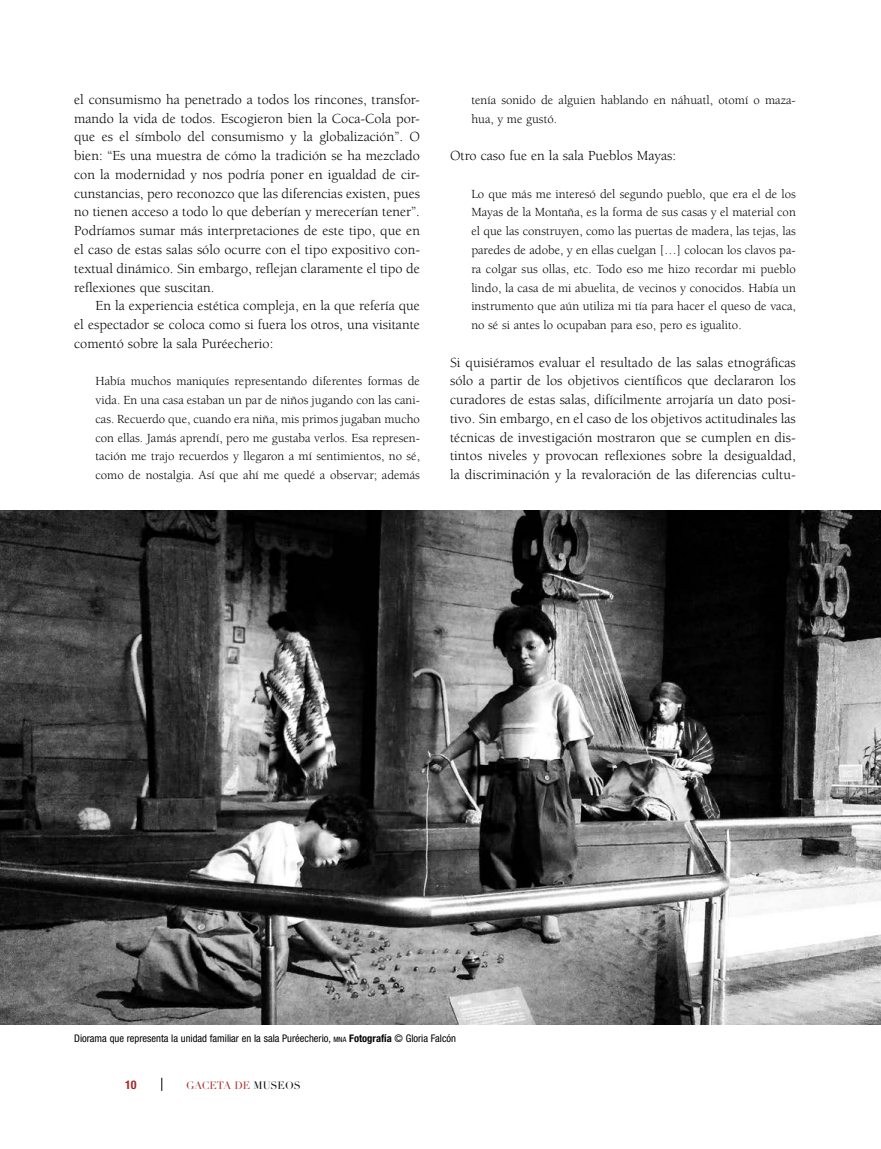
<style>
.page{position:relative;width:881px;height:1149px;background:#fff}
.page>*{position:absolute;margin:0;border:0;box-sizing:border-box;transform-origin:0 0}
.t1{font:14.25px/18.8px "Berkeley";color:#000;text-align:justify}
.t2{font:12.75px/18.8px "Berkeley";color:#000;text-align:justify}
.t3{font:700 condensed 12px "Helvetica Neue";color:#a32a29}
.t4{font:condensed 10.5px "Helvetica Neue";color:#000}
.t5{font:10.5px "Didot LH";color:#a32a29}
.s1{font-size:7.35px}
.s2{font-weight:700}
.s3{color:#000}
</style>
<div class="page">
<svg style="left:161px;top:1077px;width:1px;height:13px"></svg>
<img style="left:0;top:511px;width:880px;height:512px">
<p class="t1" style="left:74px;top:90px;width:347px">el consumismo ha penetrado a todos los rincones, transfor&shy;mando la vida de todos. Escogieron bien la Coca-Cola por&shy;que es el símbolo del consumismo y la globalización”. O bien: “Es una muestra de cómo la tradición se ha mezclado con la modernidad y nos podría poner en igualdad de cir&shy;cunstancias, pero reconozco que las diferencias existen, pues no tienen acceso a todo lo que deberían y merecerían tener”.<br>Podríamos sumar más interpretaciones de este tipo, que en el caso de estas salas sólo ocurre con el tipo expositivo con&shy;textual dinámico. Sin embargo, reflejan claramente el tipo de reflexiones que suscitan.</p>
<p class="t1" style="left:74px;top:297px;width:347px;text-indent:21px">En la experiencia estética compleja, en la que refería que el espectador se coloca como si fuera los otros, una visitante comentó sobre la sala Puréecherio:</p>
<p class="t2" style="left:95px;top:372px;width:326px">Había muchos maniquíes representando diferentes formas de vida. En una casa estaban un par de niños jugando con las cani&shy;cas. Recuerdo que, cuando era niña, mis primos jugaban mucho con ellas. Jamás aprendí, pero me gustaba verlos. Esa represen&shy;tación me trajo recuerdos y llegaron a mí sentimientos, no sé, como de nostalgia. Así que ahí me quedé a observar; además</p>
<p class="t2" style="left:471px;top:91px;width:326px">tenía sonido de alguien hablando en náhuatl, otomí o maza&shy;hua, y me gustó.</p>
<p class="t1" style="left:450px;top:147px;width:227px">Otro caso fue en la sala Pueblos Mayas:</p>
<p class="t2" style="left:471px;top:184px;width:326px">Lo que más me interesó del segundo pueblo, que era el de los Mayas de la Montaña, es la forma de sus casas y el material con el que las construyen, como las puertas de madera, las tejas, las paredes de adobe, y en ellas cuelgan […] colocan los clavos pa&shy;ra colgar sus ollas, etc. Todo eso me hizo recordar mi pueblo lindo, la casa de mi abuelita, de vecinos y conocidos. Había un instrumento que aún utiliza mi tía para hacer el queso de vaca, no sé si antes lo ocupaban para eso, pero es igualito.</p>
<p class="t1" style="left:450px;top:353px;width:347px">Si quisiéramos evaluar el resultado de las salas etnográficas sólo a partir de los objetivos científicos que declararon los curadores de estas salas, difícilmente arrojaría un dato posi&shy;tivo. Sin embargo, en el caso de los objetivos actitudinales las técnicas de investigación mostraron que se cumplen en dis&shy;tintos niveles y provocan reflexiones sobre la desigualdad, la discriminación y la revaloración de las diferencias cultu-</p>
<p class="t4" style="left:74px;top:1032px;width:383px">Diorama que representa la unidad familiar en la sala Puréecherio, <span class="s1">MNA</span> <span class="s2">Fotografía</span> © Gloria Falcón</p>
<p class="t3" style="left:125px;top:1077px;width:13px">10</p>
<p class="t5" style="left:186px;top:1078px;width:116px">GACETA DE <span class="s3">MUSEOS</span></p>
</div>
